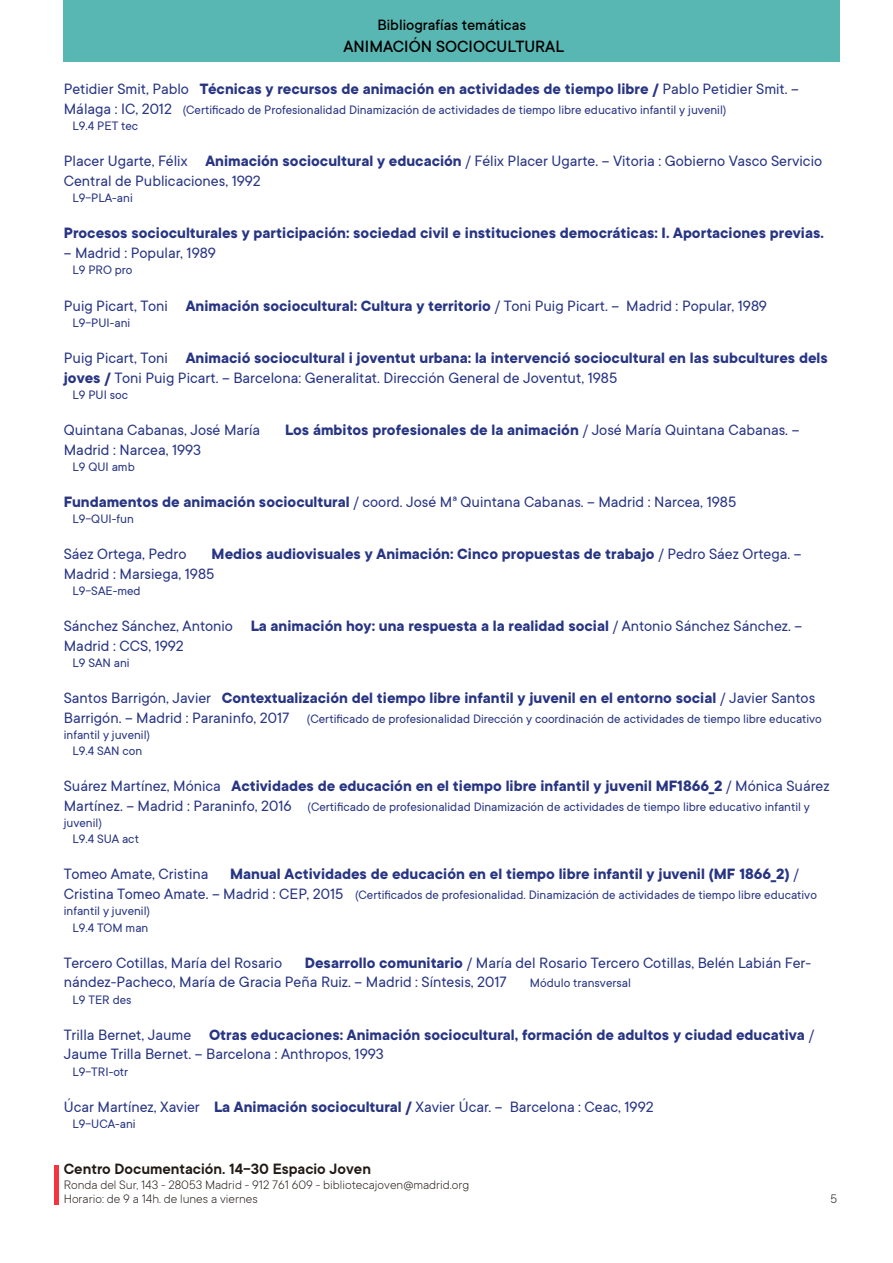
<style>
.page{position:relative;width:893px;height:1263px;background:#fff}
.page>*{position:absolute;margin:0;border:0;box-sizing:border-box;transform-origin:0 0}
.t1{font:500 18px "TT Commons";color:#000}
.t2{font:16.5px/19.8px "TT Commons";color:#283583}
.t3{font:700 16.5px/19.8px "TT Commons";color:#283583}
.t4{font:600 16.5px "TT Commons";color:#211915}
.t5{font:500 16.5px "TT Commons";color:#000}
.t6{font:13.5px/16.2px "TT Commons";color:#283583}
.t7{font:300 13.5px/13.5px "TT Commons";color:#211915}
.s1{font-weight:400}
.s2{font-size:16.5px}
.s3{font-weight:700}
</style>
<div class="page">
<div style="left:64px;top:0;width:776px;height:62px;background:#59b7b3"></div>
<hr style="left:54px;top:1164px;width:4px;height:40px;background:#f6343f">
<p class="t5" style="left:377px;top:16px;width:150px">Bibliografías temáticas</p>
<p class="t1" style="left:344px;top:37px;width:222px">ANIMACIÓN SOCIOCULTURAL</p>
<p class="t3" style="left:64px;top:80px;width:737px"><span class="s1">Petidier Smit, Pablo</span> Técnicas y recursos de animación en actividades de tiempo libre / <span class="s1">Pablo Petidier Smit. --</span></p>
<p class="t6" style="left:72px;top:102px;width:655px;text-indent:-9px"><span class="s2">Málaga : IC, 2012</span> (Certificado de Profesionalidad Dinamización de actividades de tiempo libre educativo infantil y juvenil)<br>L9.4 PET tec</p>
<p class="t2" style="left:64px;top:152px;width:760px">Placer Ugarte, Félix <span class="s3">Animación sociocultural y educación</span> / Félix Placer Ugarte. -- Vitoria : Gobierno Vasco Servicio<br>Central de Publicaciones, 1992</p>
<p class="t6" style="left:72px;top:190px;width:62px">L9-PLA-ani</p>
<p class="t3" style="left:64px;top:224px;width:762px">Procesos socioculturales y participación: sociedad civil e instituciones democráticas: I. Aportaciones previas.</p>
<p class="t2" style="left:64px;top:243px;width:154px">-- Madrid : Popular, 1989</p>
<p class="t6" style="left:72px;top:262px;width:62px">L9 PRO pro</p>
<p class="t2" style="left:64px;top:296px;width:705px">Puig Picart, Toni <span class="s3">Animación sociocultural: Cultura y territorio</span> / Toni Puig Picart. -- Madrid : Popular, 1989</p>
<p class="t6" style="left:72px;top:315px;width:59px">L9-PUI-ani</p>
<p class="t3" style="left:64px;top:348px;width:765px"><span class="s1">Puig Picart, Toni</span> Animació sociocultural i joventut urbana: la intervenció sociocultural en las subcultures dels joves / <span class="s1">Toni Puig Picart. -- Barcelona: Generalitat. Dirección General de Joventut, 1985</span></p>
<p class="t6" style="left:72px;top:387px;width:57px">L9 PUI soc</p>
<p class="t2" style="left:64px;top:420px;width:198px">Quintana Cabanas, José María</p>
<p class="t3" style="left:285px;top:420px;width:516px">Los ámbitos profesionales de la animación <span class="s1">/ José María Quintana Cabanas. --</span></p>
<p class="t2" style="left:64px;top:440px;width:139px">Madrid : Narcea, 1993</p>
<p class="t6" style="left:72px;top:459px;width:64px">L9 QUI amb</p>
<p class="t2" style="left:64px;top:492px;width:674px"><span class="s3">Fundamentos de animación sociocultural</span> / coord. José Mª Quintana Cabanas. -- Madrid : Narcea, 1985</p>
<p class="t6" style="left:72px;top:511px;width:63px">L9-QUI-fun</p>
<p class="t2" style="left:64px;top:544px;width:124px">Sáez Ortega, Pedro</p>
<p class="t3" style="left:64px;top:544px;width:739px;text-indent:148px">Medios audiovisuales y Animación: Cinco propuestas de trabajo <span class="s1">/ Pedro Sáez Ortega. --<br>Madrid : Marsiega, 1985</span></p>
<p class="t6" style="left:72px;top:583px;width:70px">L9-SAE-med</p>
<p class="t2" style="left:64px;top:616px;width:740px">Sánchez Sánchez, Antonio <span class="s3">La animación hoy: una respuesta a la realidad social</span> / Antonio Sánchez Sánchez. --<br>Madrid : CCS, 1992</p>
<p class="t6" style="left:72px;top:655px;width:59px">L9 SAN ani</p>
<p class="t2" style="left:64px;top:688px;width:753px">Santos Barrigón, Javier <span class="s3">Contextualización del tiempo libre infantil y juvenil en el entorno social</span> / Javier Santos<br>Barrigón. -- Madrid : Paraninfo, 2017</p>
<p class="t6" style="left:307px;top:711px;width:516px">(Certificado de profesionalidad Dirección y coordinación de actividades de tiempo libre educativo</p>
<p class="t6" style="left:64px;top:727px;width:88px;text-align:center">infantil y juvenil)<br>L9.4 SAN con</p>
<p class="t3" style="left:64px;top:776px;width:767px"><span class="s1">Suárez Martínez, Mónica</span> Actividades de educación en el tiempo libre infantil y juvenil MF1866_2 <span class="s1">/ Mónica Suárez</span></p>
<p class="t6" style="left:64px;top:799px;width:748px"><span class="s2">Martínez. -- Madrid : Paraninfo, 2016</span> (Certificado de profesionalidad Dinamización de actividades de tiempo libre educativo infantil y</p>
<p class="t6" style="left:64px;top:815px;width:40px">juvenil)</p>
<p class="t6" style="left:72px;top:831px;width:68px">L9.4 SUA act</p>
<p class="t2" style="left:64px;top:864px;width:146px">Tomeo Amate, Cristina</p>
<p class="t3" style="left:230px;top:865px;width:570px">Manual Actividades de educación en el tiempo libre infantil y juvenil (MF 1866_2) <span class="s1">/</span></p>
<p class="t6" style="left:64px;top:887px;width:755px"><span class="s2">Cristina Tomeo Amate. -- Madrid : CEP, 2015</span> (Certificados de profesionalidad. Dinamización de actividades de tiempo libre educativo</p>
<p class="t6" style="left:64px;top:903px;width:88px">infantil y juvenil)</p>
<p class="t6" style="left:72px;top:919px;width:77px">L9.4 TOM man</p>
<p class="t2" style="left:64px;top:953px;width:220px">Tercero Cotillas, María del Rosario</p>
<p class="t2" style="left:64px;top:953px;width:749px;text-indent:241px"><span class="s3">Desarrollo comunitario</span> / María del Rosario Tercero Cotillas, Belén Labián Fer&shy;nández-Pacheco, María de Gracia Peña Ruiz. -- Madrid : Síntesis, 2017</p>
<p class="t6" style="left:530px;top:975px;width:103px">Módulo transversal</p>
<p class="t6" style="left:72px;top:991px;width:61px">L9 TER des</p>
<p class="t3" style="left:64px;top:1025px;width:752px"><span class="s1">Trilla Bernet, Jaume</span> Otras educaciones: Animación sociocultural, formación de adultos y ciudad educativa <span class="s1">/<br>Jaume Trilla Bernet. -- Barcelona : Anthropos, 1993</span></p>
<p class="t6" style="left:72px;top:1063px;width:57px">L9-TRI-otr</p>
<p class="t2" style="left:64px;top:1097px;width:591px">Úcar Martínez, Xavier <span class="s3">La Animación sociocultural /</span> Xavier Úcar. -- Barcelona : Ceac, 1992</p>
<p class="t6" style="left:72px;top:1116px;width:65px">L9-UCA-ani</p>
<p class="t4" style="left:64px;top:1159px;width:309px">Centro Documentación. 14-30 Espacio Joven</p>
<p class="t7" style="left:64px;top:1178px;width:407px">Ronda del Sur, 143 - 28053 Madrid - 912 761 609 - bibliotecajoven@madrid.org<br>Horario: de 9 a 14h. de lunes a viernes</p>
<p class="t7" style="left:830px;top:1192px;width:8px">5</p>
</div>
